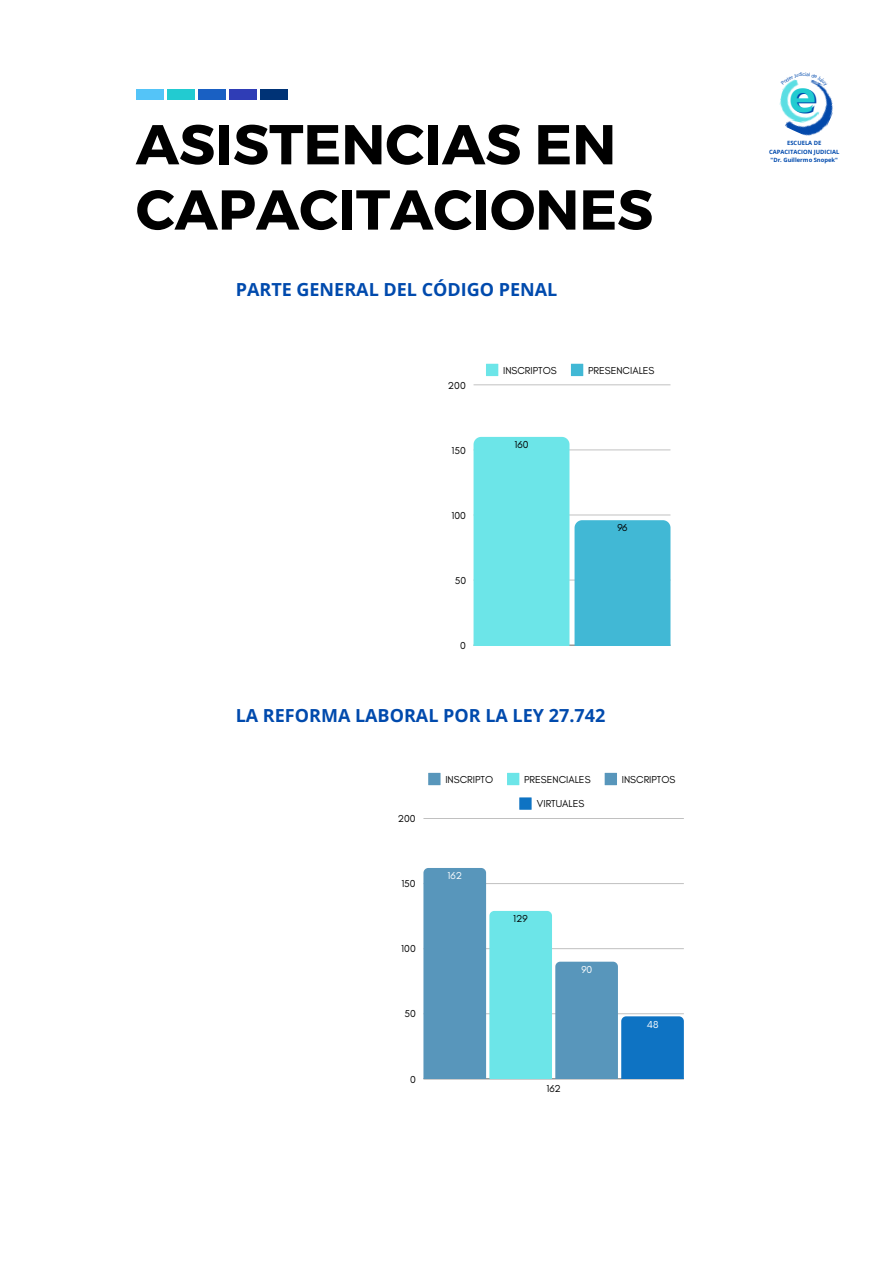
<style>
.page{position:relative;width:894px;height:1264px;background:#fff}
.page>*{position:absolute;margin:0;border:0;box-sizing:border-box;transform-origin:0 0}
.t1{font:700 56.1px/65.2px "Montserrat";color:#000}
.t2{font:600 46.5px "Atsanee";color:#004aad}
.t3{font:700 18px "Open Sans";color:#004aad}
.t4{font:10.2px "Glacial Indifference";color:#000}
.t5{font:10.2px "Glacial Indifference";color:#fff}
.t6{font:700 5.85px/8.1px "Open Sans";color:#004aad;text-align:center}
</style>
<div class="page">
<div style="left:136px;top:89px;width:27px;height:11px;background:#54c4f8"></div>
<div style="left:167px;top:89px;width:28px;height:11px;background:#22cbd1"></div>
<div style="left:198px;top:89px;width:28px;height:11px;background:#1960c3"></div>
<div style="left:229px;top:89px;width:28px;height:11px;background:#2f3db6"></div>
<div style="left:260px;top:89px;width:28px;height:11px;background:#003376"></div>
<img style="left:779px;top:88px;width:5px;height:25px">
<img style="left:784px;top:86px;width:49px;height:50px">
<svg style="left:486px;top:364px;width:12px;height:12px"></svg>
<svg style="left:570px;top:364px;width:13px;height:12px"></svg>
<hr style="left:473px;top:645px;width:197px;height:1px;background:#000;opacity:.6">
<hr style="left:473px;top:384px;width:197px;height:1px;background:#d5d5d5">
<svg style="left:473px;top:437px;width:197px;height:208px"></svg>
<svg style="left:428px;top:772px;width:12px;height:13px"></svg>
<svg style="left:507px;top:772px;width:12px;height:13px"></svg>
<svg style="left:604px;top:772px;width:12px;height:13px"></svg>
<svg style="left:519px;top:797px;width:12px;height:12px"></svg>
<hr style="left:423px;top:1078px;width:260px;height:1px;background:#000;opacity:.6">
<hr style="left:423px;top:818px;width:260px;height:1px;background:#c0c0c0">
<svg style="left:423px;top:868px;width:260px;height:210px"></svg>
<svg style="left:785px;top:79px;width:38px;height:7px"></svg>
<p class="t1" style="left:136px;top:109px;width:518px">ASISTENCIAS EN<br>CAPACITACIONES</p>
<h3 class="t3" style="left:236px;top:276px;width:323px">PARTE GENERAL DEL CÓDIGO PENAL</h3>
<p class="t4" style="left:448px;top:379px;width:19px">200</p>
<p class="t4" style="left:451px;top:444px;width:16px">150</p>
<p class="t4" style="left:451px;top:509px;width:16px">100</p>
<p class="t4" style="left:454px;top:574px;width:13px">50</p>
<p class="t4" style="left:460px;top:639px;width:7px">0</p>
<p class="t4" style="left:503px;top:364px;width:55px">INSCRIPTOS</p>
<p class="t4" style="left:588px;top:364px;width:68px">PRESENCIALES</p>
<p class="t4" style="left:514px;top:438px;width:15px">160</p>
<p class="t4" style="left:617px;top:521px;width:12px">96</p>
<h3 class="t3" style="left:236px;top:702px;width:371px">LA REFORMA LABORAL POR LA LEY 27.742</h3>
<p class="t4" style="left:398px;top:812px;width:19px">200</p>
<p class="t4" style="left:401px;top:877px;width:16px">150</p>
<p class="t4" style="left:401px;top:942px;width:16px">100</p>
<p class="t4" style="left:404px;top:1007px;width:13px">50</p>
<p class="t4" style="left:410px;top:1072px;width:7px">0</p>
<p class="t4" style="left:445px;top:773px;width:49px">INSCRIPTO</p>
<p class="t4" style="left:524px;top:773px;width:68px">PRESENCIALES</p>
<p class="t4" style="left:621px;top:773px;width:55px">INSCRIPTOS</p>
<p class="t4" style="left:536px;top:797px;width:49px">VIRTUALES</p>
<p class="t5" style="left:447px;top:869px;width:16px">162</p>
<p class="t4" style="left:513px;top:912px;width:16px">129</p>
<p class="t5" style="left:581px;top:963px;width:13px">90</p>
<p class="t4" style="left:546px;top:1082px;width:16px">162</p>
<p class="t5" style="left:646px;top:1017px;width:13px">48</p>
<h2 class="t2" style="left:790px;top:76px;width:29px">e</h2>
<p class="t6" style="left:768px;top:139px;width:72px">ESCUELA DE<br>CAPACITACION JUDICIAL "Dr. Guillermo Snopek"</p>
</div>
